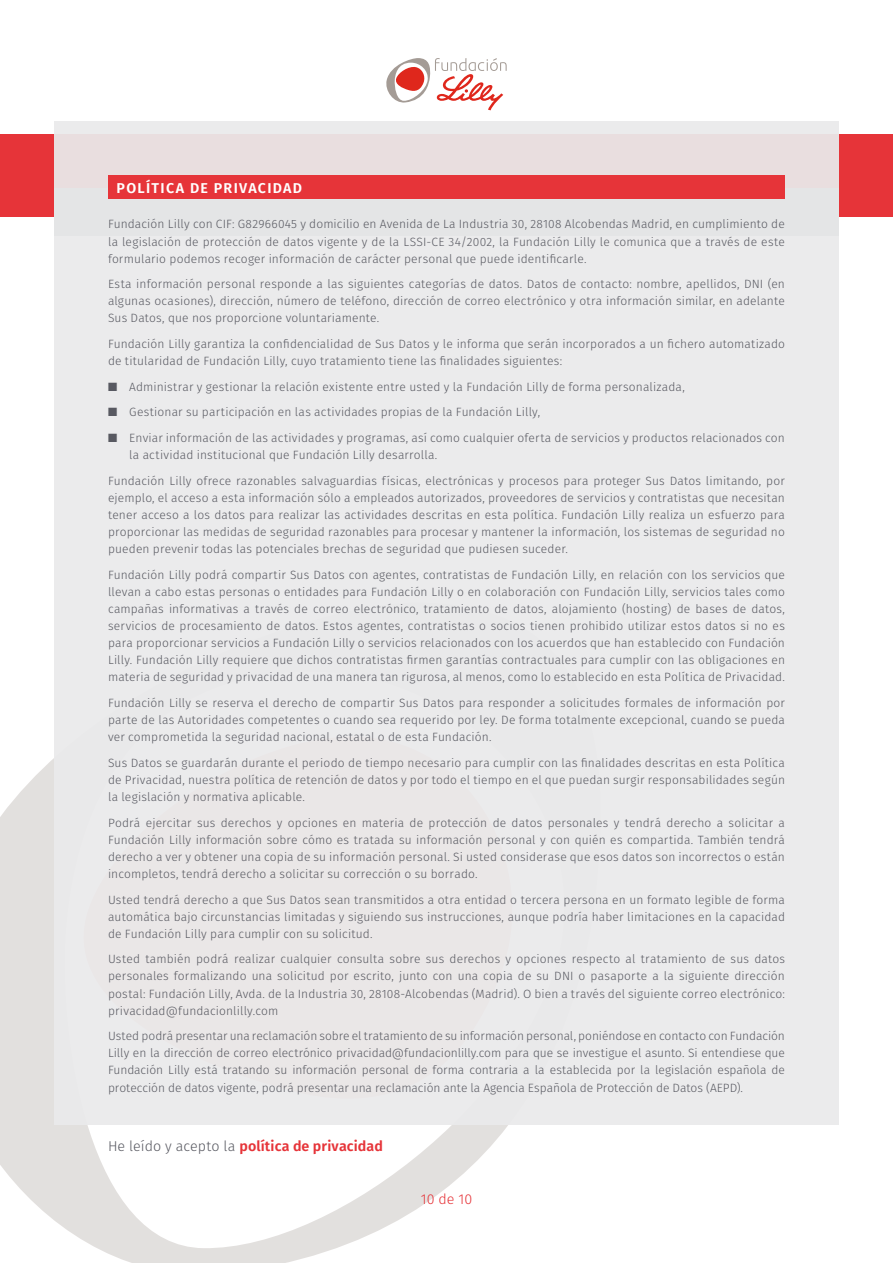
<style>
.page{position:relative;width:893px;height:1263px;background:#fff}
.page>*{position:absolute;margin:0;border:0;box-sizing:border-box;transform-origin:0 0}
.t1{font:600 14.25px "Fira Sans";letter-spacing:.01em;color:#e63439}
.t2{font:600 14.25px "Fira Sans";letter-spacing:.09em;color:#fff}
.t3{font:300 14.25px "Fira Sans";color:#e63439}
.t4{font:300 12px/17.1px "Fira Sans";letter-spacing:.01em;color:#585961;text-align:justify}
.s1{font-weight:300;color:#585961}
</style>
<div class="page">
<svg style="left:0;top:758px;width:498px;height:505px"></svg>
<svg style="left:57px;top:1125px;width:451px;height:13px"></svg>
<svg style="left:386px;top:58px;width:121px;height:52px"></svg>
<div style="left:0;top:134px;width:893px;height:83px;background:#e63439"></div>
<div style="left:54px;top:121px;width:785px;height:1004px;background:#eaeaeb"></div>
<div style="left:108px;top:175px;width:677px;height:24px;background:#e63439"></div>
<p class="t2" style="left:117px;top:176px;width:187px">POLÍTICA DE PRIVACIDAD</p>
<p class="t4" style="left:108px;top:216px;width:678px">Fundación Lilly con CIF: G82966045 y domicilio en Avenida de La Industria 30, 28108 Alcobendas Madrid, en cumplimiento de la legislación de protección de datos vigente y de la LSSI-CE 34/2002, la Fundación Lilly le comunica que a través de este formulario podemos recoger información de carácter personal que puede identificarle.</p>
<p class="t4" style="left:108px;top:275px;width:678px">Esta información personal responde a las siguientes categorías de datos. Datos de contacto: nombre, apellidos, DNI (en algunas ocasiones), dirección, número de teléfono, dirección de correo electrónico y otra información similar, en adelante Sus Datos, que nos proporcione voluntariamente.</p>
<p class="t4" style="left:108px;top:335px;width:678px">Fundación Lilly garantiza la confidencialidad de Sus Datos y le informa que serán incorporados a un fichero automatizado de titularidad de Fundación Lilly, cuyo tratamiento tiene las finalidades siguientes:</p>
<p class="t4" style="left:129px;top:374px;width:657px;line-height:25.7px;text-align:left">Administrar y gestionar la relación existente entre usted y la Fundación Lilly de forma personalizada,<br>Gestionar su participación en las actividades propias de la Fundación Lilly,<br>Enviar información de las actividades y programas, así como cualquier oferta de servicios y productos relacionados con</p>
<p class="t4" style="left:108px;top:442px;width:678px;line-height:25.7px;text-indent:21px">la actividad institucional que Fundación Lilly desarrolla.<br>Fundación Lilly ofrece razonables salvaguardias físicas, electrónicas y procesos para proteger Sus Datos limitando, por</p>
<p class="t4" style="left:108px;top:489px;width:678px">ejemplo, el acceso a esta información sólo a empleados autorizados, proveedores de servicios y contratistas que necesitan tener acceso a los datos para realizar las actividades descritas en esta política. Fundación Lilly realiza un esfuerzo para proporcionar las medidas de seguridad razonables para procesar y mantener la información, los sistemas de seguridad no pueden prevenir todas las potenciales brechas de seguridad que pudiesen suceder.</p>
<p class="t4" style="left:108px;top:566px;width:678px">Fundación Lilly podrá compartir Sus Datos con agentes, contratistas de Fundación Lilly, en relación con los servicios que llevan a cabo estas personas o entidades para Fundación Lilly o en colaboración con Fundación Lilly, servicios tales como campañas informativas a través de correo electrónico, tratamiento de datos, alojamiento (hosting) de bases de datos, servicios de procesamiento de datos. Estos agentes, contratistas o socios tienen prohibido utilizar estos datos si no es para proporcionar servicios a Fundación Lilly o servicios relacionados con los acuerdos que han establecido con Fundación Lilly. Fundación Lilly requiere que dichos contratistas firmen garantías contractuales para cumplir con las obligaciones en materia de seguridad y privacidad de una manera tan rigurosa, al menos, como lo establecido en esta Política de Privacidad.</p>
<p class="t4" style="left:108px;top:694px;width:678px">Fundación Lilly se reserva el derecho de compartir Sus Datos para responder a solicitudes formales de información por parte de las Autoridades competentes o cuando sea requerido por ley. De forma totalmente excepcional, cuando se pueda ver comprometida la seguridad nacional, estatal o de esta Fundación.</p>
<p class="t4" style="left:108px;top:754px;width:678px">Sus Datos se guardarán durante el periodo de tiempo necesario para cumplir con las finalidades descritas en esta Política de Privacidad, nuestra política de retención de datos y por todo el tiempo en el que puedan surgir responsabilidades según la legislación y normativa aplicable.</p>
<p class="t4" style="left:108px;top:814px;width:678px">Podrá ejercitar sus derechos y opciones en materia de protección de datos personales y tendrá derecho a solicitar a Fundación Lilly información sobre cómo es tratada su información personal y con quién es compartida. También tendrá derecho a ver y obtener una copia de su información personal. Si usted considerase que esos datos son incorrectos o están incompletos, tendrá derecho a solicitar su corrección o su borrado.</p>
<p class="t4" style="left:108px;top:891px;width:678px">Usted tendrá derecho a que Sus Datos sean transmitidos a otra entidad o tercera persona en un formato legible de forma automática bajo circunstancias limitadas y siguiendo sus instrucciones, aunque podría haber limitaciones en la capacidad de Fundación Lilly para cumplir con su solicitud.</p>
<p class="t4" style="left:108px;top:950px;width:678px">Usted también podrá realizar cualquier consulta sobre sus derechos y opciones respecto al tratamiento de sus datos personales formalizando una solicitud por escrito, junto con una copia de su DNI o pasaporte a la siguiente dirección postal: Fundación Lilly, Avda. de la Industria 30, 28108-Alcobendas (Madrid). O bien a través del siguiente correo electrónico: privacidad@fundacionlilly.com</p>
<p class="t4" style="left:108px;top:1027px;width:678px">Usted podrá presentar una reclamación sobre el tratamiento de su información personal, poniéndose en contacto con Fundación Lilly en la dirección de correo electrónico privacidad@fundacionlilly.com para que se investigue el asunto. Si entendiese que Fundación Lilly está tratando su información personal de forma contraria a la establecida por la legislación española de protección de datos vigente, podrá presentar una reclamación ante la Agencia Española de Protección de Datos (AEPD).</p>
<p class="t1" style="left:108px;top:1135px;width:276px"><span class="s1">He leído y acepto la</span> política de privacidad</p>
<p class="t3" style="left:421px;top:1189px;width:53px">10 de 10</p>
</div>
